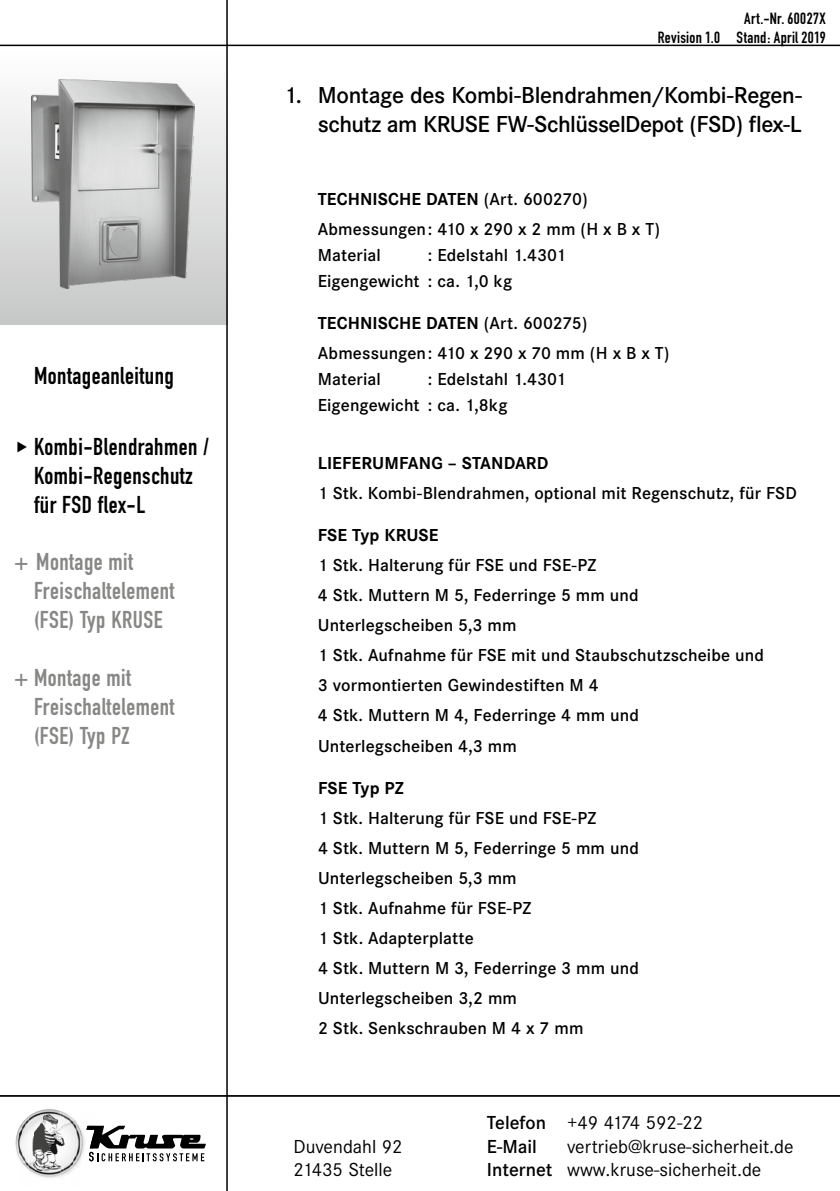
<style>
.page{position:relative;width:840px;height:1191px;background:#fff}
.page>*{position:absolute;margin:0;border:0;box-sizing:border-box;transform-origin:0 0}
.t1{font:600 24px/29px "Corporate S";letter-spacing:-.02em;color:#000;text-align:right}
.t2{font:24px/29px "DIN Engschrift";letter-spacing:.02em;color:#878786}
.t3{font:24px/29px "DIN Engschrift";letter-spacing:.02em;color:#000}
.t4{font:19.6px/23.4px "Corporate S";color:#000}
.t5{font:600 19.6px/23.4px "Corporate S";color:#000}
.t6{font:600 18px/30px "Corporate S";letter-spacing:.005em;color:#000}
.t7{font:700 18px "Corporate S";letter-spacing:.005em;color:#000}
.t8{font:16px/18.8px "DIN Engschrift";letter-spacing:.02em;color:#000;text-align:right}
.s1{font-weight:700}
.s2{font-weight:400}
.s3{font-weight:600}
</style>
<div class="page">
<div style="left:0;top:45px;width:227px;height:279px;background:linear-gradient(to bottom,#fff,#c7c7c8)"></div>
<img style="left:31px;top:80px;width:163px;height:208px">
<hr style="left:0;top:45px;width:839px;height:1px;background:#000">
<hr style="left:226px;top:0;width:2px;height:1191px;background:#000">
<hr style="left:0;top:1095px;width:839px;height:1px;background:#000">
<img style="left:35px;top:1109px;width:26px;height:67px">
<img style="left:60px;top:1111px;width:10px;height:63px">
<img style="left:28px;top:1112px;width:7px;height:61px">
<img style="left:25px;top:1116px;width:4px;height:53px">
<img style="left:70px;top:1116px;width:3px;height:53px">
<img style="left:22px;top:1120px;width:3px;height:46px">
<img style="left:73px;top:1119px;width:4px;height:47px">
<img style="left:19px;top:1123px;width:3px;height:39px">
<img style="left:76px;top:1123px;width:4px;height:39px">
<img style="left:16px;top:1128px;width:3px;height:29px">
<svg style="left:79px;top:1125px;width:127px;height:36px"></svg>
<h1 class="t3" style="left:34px;top:361px;width:141px">Montageanleitung</h1>
<h1 class="t3" style="left:34px;top:431px;width:176px;text-indent:-20px">◆Kombi-Blendrahmen /<br>Kombi-Regenschutz für FSD flex-L</h1>
<h1 class="t2" style="left:34px;top:547px;width:142px;text-indent:-20px">+ Montage mit<br>Freischaltelement (FSE) Typ KRUSE</h1>
<h1 class="t2" style="left:34px;top:663px;width:142px;text-indent:-20px">+ Montage mit<br>Freischaltelement (FSE) Typ PZ</h1>
<p class="t8" style="left:657px;top:9px;width:169px">Art.-Nr. 60027X<br>Revision 1.0 Stand: April 2019</p>
<h1 class="t1" style="left:283px;top:81px;width:519px">1. Montage des Kombi-Blendrahmen/Kombi-Regen&shy;schutz am KRUSE FW-SchlüsselDepot (FSD) flex-L</h1>
<p class="t6" style="left:317px;top:184px;width:343px"><span class="s1">TECHNISCHE DATEN</span> (Art. 600270)<br>Abmessungen : 410 x 290 x 2 mm (H x B x T)</p>
<p class="t6" style="left:317px;top:240px;width:64px">Material</p>
<p class="t6" style="left:317px;top:242px;width:249px;line-height:26px;text-indent:110px">: Edelstahl 1.4301<br>Eigengewicht : ca. 1,0 kg</p>
<p class="t6" style="left:317px;top:308px;width:353px"><span class="s1">TECHNISCHE DATEN</span> (Art. 600275)<br>Abmessungen : 410 x 290 x 70 mm (H x B x T)</p>
<p class="t6" style="left:317px;top:364px;width:64px">Material</p>
<p class="t6" style="left:317px;top:366px;width:249px;line-height:26px;text-indent:110px">: Edelstahl 1.4301<br>Eigengewicht : ca. 1,8kg</p>
<p class="t7" style="left:318px;top:453px;width:232px">LIEFERUMFANG – STANDARD</p>
<p class="t6" style="left:318px;top:478px;width:480px">1 Stk. Kombi-Blendrahmen, optional mit Regenschutz, für FSD</p>
<p class="t7" style="left:318px;top:525px;width:122px">FSE Typ KRUSE</p>
<p class="t6" style="left:318px;top:550px;width:447px">1 Stk. Halterung für FSE und FSE-PZ<br>4 Stk. Muttern M 5, Federringe 5 mm und Unterlegscheiben 5,3 mm<br>1 Stk. Aufnahme für FSE mit und Staubschutzscheibe und 3 vormontierten Gewindestiften M 4<br>4 Stk. Muttern M 4, Federringe 4 mm und Unterlegscheiben 4,3 mm</p>
<p class="t7" style="left:318px;top:777px;width:87px">FSE Typ PZ</p>
<p class="t6" style="left:318px;top:802px;width:322px">1 Stk. Halterung für FSE und FSE-PZ<br>4 Stk. Muttern M 5, Federringe 5 mm und<br>Unterlegscheiben 5,3 mm<br>1 Stk. Aufnahme für FSE-PZ<br>1 Stk. Adapterplatte<br>4 Stk. Muttern M 3, Federringe 3 mm und<br>Unterlegscheiben 3,2 mm<br>2 Stk. Senkschrauben M 4 x 7 mm</p>
<p class="t4" style="left:293px;top:1134px;width:111px">Duvendahl 92<br>21435 Stelle</p>
<p class="t5" style="left:486px;top:1111px;width:218px">Telefon <span class="s2">+49 4174 592-22<br></span>E-Mail</p>
<p class="t4" style="left:486px;top:1134px;width:308px;text-indent:80px">vertrieb@kruse-sicherheit.de<br><span class="s3">Internet</span> www.kruse-sicherheit.de</p>
</div>
